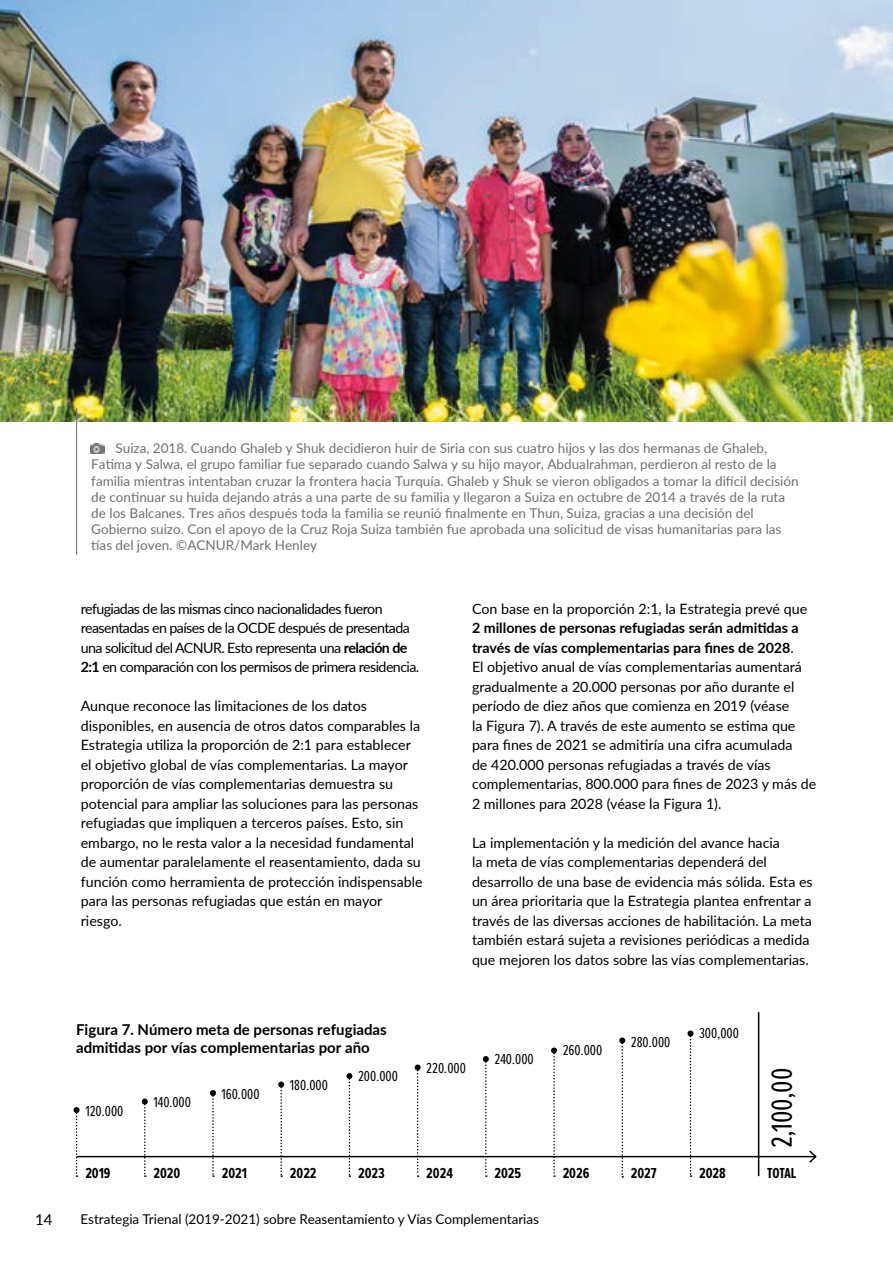
<style>
.page{position:relative;width:893px;height:1263px;background:#fff}
.page>*{position:absolute;margin:0;border:0;box-sizing:border-box;transform-origin:0 0}
.t1{font:30px "Proxima Nova Ex Cn";color:#000}
.t2{font:700 15px/18px "Lato";color:#000}
.t3{font:15px "Proxima Nova Ex Cn";color:#000}
.t4{font:700 15px "Proxima Nova Ex Cn";color:#000}
.t5{font:15px "Lato";color:#000}
.t6{font:14.25px/19.5px "Lato";color:#000}
.t7{font:14.25px/19.5px "Lato";letter-spacing:-.04em;color:#000}
.t8{font:13.5px/16.2px "Lato";color:#706f6f}
.t9{font:13.5px "Lato";color:#000}
.s1{font-weight:700}
</style>
<div class="page">
<hr style="left:77px;top:1156px;width:739px;height:1px;background:#000">
<svg style="left:807px;top:1150px;width:10px;height:13px"></svg>
<svg style="left:74px;top:1107px;width:6px;height:70px"></svg>
<svg style="left:142px;top:1098px;width:6px;height:79px"></svg>
<svg style="left:210px;top:1090px;width:6px;height:87px"></svg>
<svg style="left:278px;top:1081px;width:6px;height:96px"></svg>
<svg style="left:346px;top:1073px;width:6px;height:104px"></svg>
<svg style="left:415px;top:1064px;width:6px;height:113px"></svg>
<svg style="left:483px;top:1056px;width:6px;height:121px"></svg>
<svg style="left:551px;top:1047px;width:6px;height:130px"></svg>
<svg style="left:619px;top:1037px;width:6px;height:140px"></svg>
<svg style="left:687px;top:1030px;width:6px;height:147px"></svg>
<hr style="left:758px;top:1012px;width:1px;height:164px;background:#000">
<img style="left:0;top:0;width:893px;height:421px">
<hr style="left:76px;top:408px;width:1px;height:147px;background:#706f6f">
<svg style="left:90px;top:453px;width:13px;height:1px"></svg>
<svg style="left:90px;top:443px;width:14px;height:10px"></svg>
<p class="t8" style="left:91px;top:440px;width:709px;text-indent:24px">Suiza, 2018. Cuando Ghaleb y Shuk decidieron huir de Siria con sus cuatro hijos y las dos hermanas de Ghaleb, Fatima y Salwa, el grupo familiar fue separado cuando Salwa y su hijo mayor, Abdualrahman, perdieron al resto de la familia mientras intentaban cruzar la frontera hacia Turquía. Ghaleb y Shuk se vieron obligados a tomar la difícil decisión de continuar su huida dejando atrás a una parte de su familia y llegaron a Suiza en octubre de 2014 a través de la ruta de los Balcanes. Tres años después toda la familia se reunió finalmente en Thun, Suiza, gracias a una decisión del Gobierno suizo. Con el apoyo de la Cruz Roja Suiza también fue aprobada una solicitud de visas humanitarias para las tías del joven. ©ACNUR/Mark Henley</p>
<p class="t7" style="left:81px;top:598px;width:340px">refugiadas de las mismas cinco nacionalidades fueron reasentadas en países de la OCDE después de presentada una solicitud del ACNUR. Esto representa una <span class="s1">relación de 2:1</span> en comparación con los permisos de primera residencia.</p>
<p class="t6" style="left:81px;top:695px;width:343px">Aunque reconoce las limitaciones de los datos disponibles, en ausencia de otros datos comparables la Estrategia utiliza la proporción de 2:1 para establecer el objetivo global de vías complementarias. La mayor proporción de vías complementarias demuestra su potencial para ampliar las soluciones para las personas refugiadas que impliquen a terceros países. Esto, sin embargo, no le resta valor a la necesidad fundamental de aumentar paralelamente el reasentamiento, dada su función como herramienta de protección indispensable para las personas refugiadas que están en mayor riesgo.</p>
<p class="t6" style="left:472px;top:598px;width:337px">Con base en la proporción 2:1, la Estrategia prevé que</p>
<p class="t6" style="left:472px;top:618px;width:346px"><span class="s1">2 millones de personas refugiadas serán admitidas a través de vías complementarias para fines de 2028</span>.<br>El objetivo anual de vías complementarias aumentará gradualmente a 20.000 personas por año durante el período de diez años que comienza en 2019 (véase<br>la Figura 7). A través de este aumento se estima que para fines de 2021 se admitiría una cifra acumulada<br>de 420.000 personas refugiadas a través de vías complementarias, 800.000 para fines de 2023 y más de 2 millones para 2028 (véase la Figura 1).</p>
<p class="t6" style="left:472px;top:832px;width:342px">La implementación y la medición del avance hacia<br>la meta de vías complementarias dependerá del desarrollo de una base de evidencia más sólida. Esta es un área prioritaria que la Estrategia plantea enfrentar a través de las diversas acciones de habilitación. La meta también estará sujeta a revisiones periódicas a medida que mejoren los datos sobre las vías complementarias.</p>
<p class="t2" style="left:76px;top:1020px;width:312px">Figura 7. Número meta de personas refugiadas admitidas por vías complementarias por año</p>
<p class="t3" style="left:85px;top:1102px;width:40px">120.000</p>
<p class="t3" style="left:154px;top:1094px;width:39px">140.000</p>
<p class="t3" style="left:221px;top:1085px;width:40px">160.000</p>
<p class="t3" style="left:290px;top:1077px;width:40px">180.000</p>
<p class="t3" style="left:358px;top:1068px;width:41px">200.000</p>
<p class="t3" style="left:426px;top:1059px;width:41px">220.000</p>
<p class="t3" style="left:494px;top:1051px;width:41px">240.000</p>
<p class="t3" style="left:563px;top:1042px;width:41px">260.000</p>
<p class="t3" style="left:631px;top:1033px;width:41px">280.000</p>
<p class="t3" style="left:699px;top:1025px;width:41px">300,000</p>
<h1 class="t1" style="left:765px;top:1148px;width:82px;rotate:-90deg">2,100,00</h1>
<p class="t4" style="left:85px;top:1164px;width:27px">2019</p>
<p class="t4" style="left:154px;top:1164px;width:28px">2020</p>
<p class="t4" style="left:222px;top:1164px;width:27px">2021</p>
<p class="t4" style="left:290px;top:1164px;width:28px">2022</p>
<p class="t4" style="left:358px;top:1164px;width:28px">2023</p>
<p class="t4" style="left:426px;top:1164px;width:28px">2024</p>
<p class="t4" style="left:563px;top:1164px;width:28px">2026</p>
<p class="t4" style="left:699px;top:1164px;width:28px">2028</p>
<p class="t4" style="left:767px;top:1164px;width:31px">TOTAL</p>
<p class="t4" style="left:494px;top:1164px;width:28px">2025</p>
<p class="t4" style="left:631px;top:1164px;width:27px">2027</p>
<p class="t5" style="left:35px;top:1209px;width:19px">14</p>
<p class="t9" style="left:81px;top:1209px;width:460px">Estrategia Trienal (2019-2021) sobre Reasentamiento y Vías Complementarias</p>
</div>
